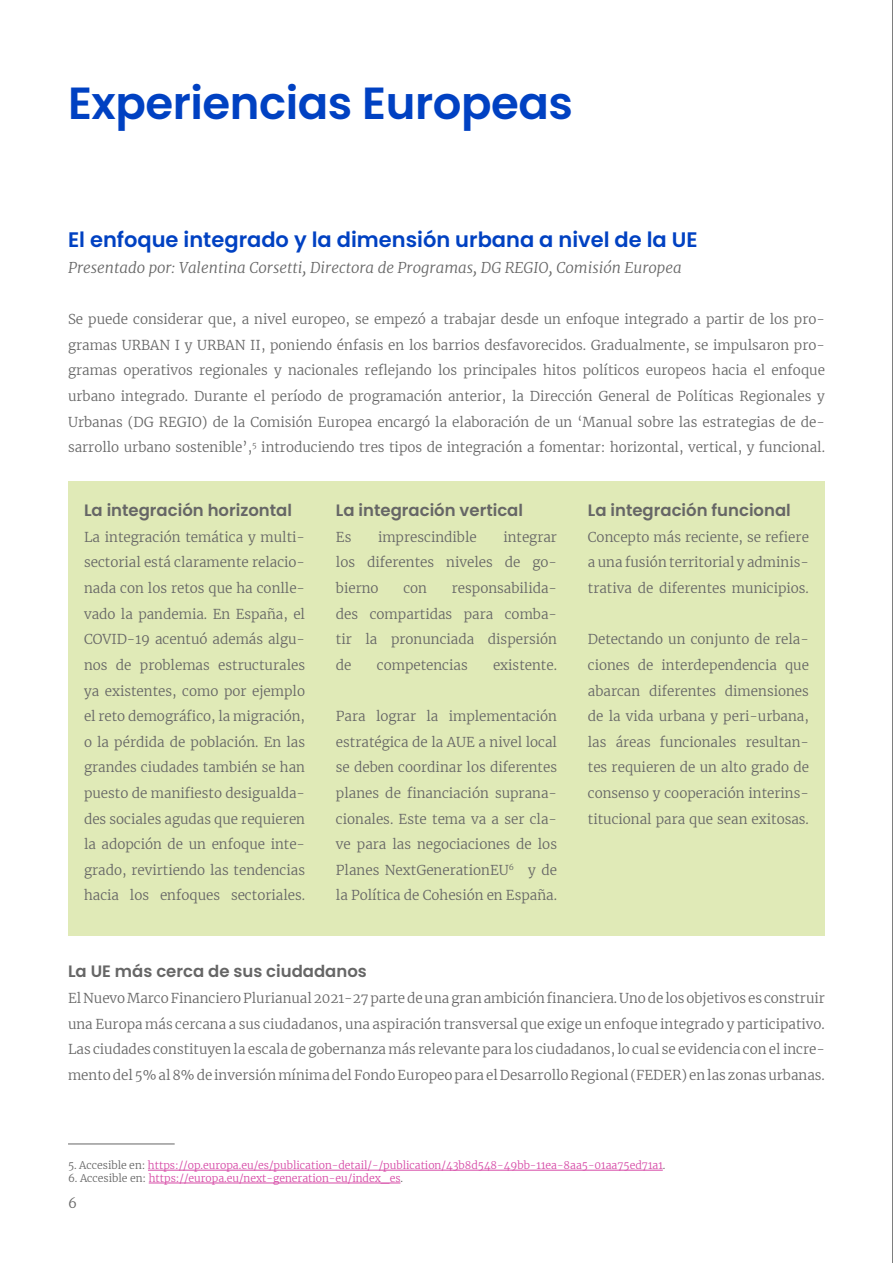
<style>
.page{position:relative;width:893px;height:1263px;background:#fff}
.page>*{position:absolute;margin:0;border:0;box-sizing:border-box;transform-origin:0 0}
.t1{font:600 45px "Poppins";letter-spacing:-.01em;color:#0041c2}
.t2{font:600 21px "Poppins";color:#0041c2}
.t3{font:600 16.5px "Poppins";color:#666}
.t4{font:italic 300 15px "Merriweather";color:#666}
.t5{font:300 13.5px/25.7px "Merriweather";color:#666;text-align:justify}
.t6{font:300 10.5px "Merriweather";color:#d649a6}
.s1{color:#666}
</style>
<div class="page">
<div style="left:68px;top:481px;width:757px;height:455px;background:#e0eab7"></div>
<hr style="left:68px;top:1144px;width:107px;height:1px;background:#666">
<hr style="left:148px;top:1170px;width:515px;height:1px;background:#d649a6">
<hr style="left:149px;top:1183px;width:252px;height:1px;background:#d649a6">
<hr style="left:892px;top:0;width:1px;height:1263px;background:#000">
<h1 class="t1" style="left:68px;top:77px;width:506px">Experiencias Europeas</h1>
<h2 class="t2" style="left:68px;top:228px;width:631px">El enfoque integrado y la dimensión urbana a nivel de la UE</h2>
<p class="t4" style="left:68px;top:257px;width:615px">Presentado por: Valentina Corsetti, Directora de Programas, DG REGIO, Comisión Europea</p>
<p class="t5" style="left:68px;top:306px;width:758px">Se puede considerar que, a nivel europeo, se empezó a trabajar desde un enfoque integrado a partir de los pro&shy;gramas URBAN I y URBAN II, poniendo énfasis en los barrios desfavorecidos. Gradualmente, se impulsaron pro&shy;gramas operativos regionales y nacionales reflejando los principales hitos políticos europeos hacia el enfoque urbano integrado. Durante el período de programación anterior, la Dirección General de Políticas Regionales y Urbanas (DG REGIO) de la Comisión Europea encargó la elaboración de un ‘Manual sobre las estrategias de de&shy;sarrollo urbano sostenible’,<sup>5</sup> introduciendo tres tipos de integración a fomentar: horizontal, vertical, y funcional.</p>
<p class="t3" style="left:84px;top:501px;width:209px">La integración horizontal</p>
<p class="t5" style="left:84px;top:524px;width:223px">La integración temática y multi&shy;sectorial está claramente relacio&shy;nada con los retos que ha conlle&shy;vado la pandemia. En España, el COVID-19 acentuó además algu&shy;nos de problemas estructurales ya existentes, como por ejemplo el reto demográfico, la migración, o la pérdida de población. En las grandes ciudades también se han puesto de manifiesto desigualda&shy;des sociales agudas que requieren la adopción de un enfoque inte&shy;grado, revirtiendo las tendencias hacia los enfoques sectoriales.</p>
<p class="t3" style="left:336px;top:501px;width:189px">La integración vertical</p>
<p class="t5" style="left:336px;top:524px;width:17px">Es</p>
<p class="t5" style="left:378px;top:524px;width:100px">imprescindible</p>
<p class="t5" style="left:336px;top:524px;width:223px;text-indent:167px">integrar los diferentes niveles de go&shy;bierno</p>
<p class="t5" style="left:336px;top:575px;width:223px;text-indent:116px">responsabilida&shy;des compartidas para comba&shy;tir la pronunciada dispersión de</p>
<p class="t5" style="left:403px;top:575px;width:25px">con</p>
<p class="t5" style="left:377px;top:652px;width:92px">competencias</p>
<p class="t5" style="left:493px;top:652px;width:66px">existente.</p>
<p class="t5" style="left:336px;top:703px;width:223px">Para lograr la implementación estratégica de la AUE a nivel local se deben coordinar los diferentes planes de financiación suprana&shy;cionales. Este tema va a ser cla&shy;ve para las negociaciones de los Planes NextGenerationEU<sup>6</sup> y de la Política de Cohesión en España.</p>
<p class="t3" style="left:588px;top:501px;width:204px">La integración funcional</p>
<p class="t5" style="left:588px;top:524px;width:223px">Concepto más reciente, se refiere a una fusión territorial y adminis&shy;trativa de diferentes municipios.</p>
<p class="t5" style="left:588px;top:626px;width:223px">Detectando un conjunto de rela&shy;ciones de interdependencia que abarcan diferentes dimensiones de la vida urbana y peri-urbana, las áreas funcionales resultan&shy;tes requieren de un alto grado de consenso y cooperación interins&shy;titucional para que sean exitosas.</p>
<p class="t3" style="left:68px;top:962px;width:300px">La UE más cerca de sus ciudadanos</p>
<p class="t5" style="left:68px;top:985px;width:758px">El Nuevo Marco Financiero Plurianual 2021-27 parte de una gran ambición financiera. Uno de los objetivos es construir una Europa más cercana a sus ciudadanos, una aspiración transversal que exige un enfoque integrado y participativo.<br>Las ciudades constituyen la escala de gobernanza más relevante para los ciudadanos, lo cual se evidencia con el incre&shy;mento del 5% al 8% de inversión mínima del Fondo Europeo para el Desarrollo Regional (FEDER) en las zonas urbanas.</p>
<p class="t6" style="left:68px;top:1158px;width:599px"><span class="s1">5. Accesible en:</span> https://op.europa.eu/es/publication-detail/-/publication/43b8d548-49bb-11ea-8aa5-01aa75ed71a1<span class="s1">.</span></p>
<p class="t6" style="left:68px;top:1171px;width:337px"><span class="s1">6. Accesible en:</span> https://europa.eu/next-generation-eu/index_es<span class="s1">.</span></p>
<p class="t5" style="left:68px;top:1190px;width:10px">6</p>
</div>
